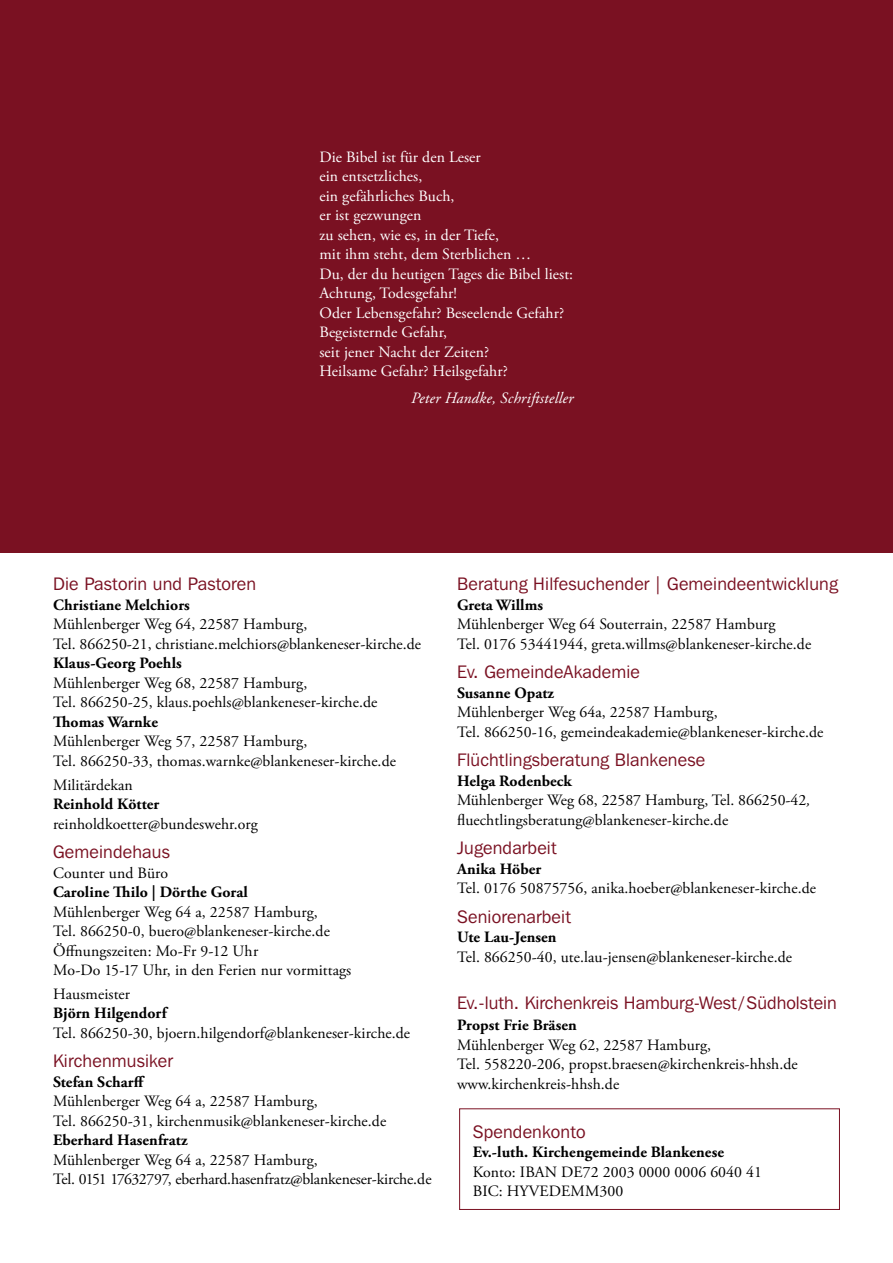
<style>
.page{position:relative;width:893px;height:1263px;background:#fff}
.page>*{position:absolute;margin:0;border:0;box-sizing:border-box;transform-origin:0 0}
.t1{font:18px "Franklin Gothic IT Cby BT";letter-spacing:.01em;color:#7a1122}
.t2{font:15.75px/19.5px "Adobe Garamond Pro";letter-spacing:.005em;color:#000}
.t3{font:15.75px/19.5px "Adobe Garamond Pro";letter-spacing:.005em;color:#fff}
.t4{font:700 15.75px "Adobe Garamond Pro";letter-spacing:.005em;color:#000}
.t5{font:italic 15.75px "Adobe Garamond Pro";letter-spacing:.01em;color:#fff}
.s1{font-weight:700}
.s2{font-style:italic}
</style>
<div class="page">
<div style="left:0;top:0;width:893px;height:553px;background:#7a1122"></div>
<div style="left:459px;top:1108px;width:381px;height:102px;border:1px solid #7a1122"></div>
<p class="t3" style="left:319px;top:147px;width:255px">Die Bibel ist für den Leser<br>ein entsetzliches,<br>ein gefährliches Buch,<br>er ist gezwungen<br>zu sehen, wie es, in der Tiefe,<br>mit ihm steht, dem Sterblichen …<br>Du, der du heutigen Tages die Bibel liest:<br>Achtung, Todesgefahr!<br>Oder Lebensgefahr? Beseelende Gefahr?<br>Begeisternde Gefahr,<br>seit jener Nacht der Zeiten?<br>Heilsame Gefahr? Heilsgefahr?</p>
<p class="t5" style="left:411px;top:388px;width:164px">Peter Handke, Schriftsteller</p>
<p class="t1" style="left:53px;top:573px;width:204px">Die Pastorin und Pastoren</p>
<p class="t4" style="left:53px;top:596px;width:138px">Christiane Melchiors</p>
<p class="t2" style="left:53px;top:615px;width:369px">Mühlenberger Weg 64, 22587 Hamburg,<br>Tel. 866250-21, christiane.melchiors@blankeneser-kirche.de</p>
<p class="t4" style="left:53px;top:654px;width:130px">Klaus-Georg Poehls</p>
<p class="t2" style="left:53px;top:674px;width:326px">Mühlenberger Weg 68, 22587 Hamburg,<br>Tel. 866250-25, klaus.poehls@blankeneser-kirche.de</p>
<p class="t4" style="left:53px;top:713px;width:106px">Thomas Warnke</p>
<p class="t2" style="left:53px;top:732px;width:344px">Mühlenberger Weg 57, 22587 Hamburg,<br>Tel. 866250-33, thomas.warnke@blankeneser-kirche.de</p>
<p class="t2" style="left:53px;top:775px;width:81px">Militärdekan</p>
<p class="t4" style="left:53px;top:795px;width:108px">Reinhold Kötter</p>
<p class="t2" style="left:53px;top:814px;width:206px">reinholdkoetter@bundeswehr.org</p>
<p class="t1" style="left:53px;top:841px;width:118px">Gemeindehaus</p>
<p class="t2" style="left:53px;top:863px;width:116px">Counter und Büro</p>
<p class="t4" style="left:53px;top:883px;width:196px">Caroline Thilo | Dörthe Goral</p>
<p class="t2" style="left:53px;top:902px;width:300px">Mühlenberger Weg 64 a, 22587 Hamburg,<br>Tel. 866250-0, buero@blankeneser-kirche.de Öffnungszeiten: Mo-Fr 9-12 Uhr<br>Mo-Do 15-17 Uhr, in den Ferien nur vormittags</p>
<p class="t2" style="left:53px;top:985px;width:78px">Hausmeister</p>
<p class="t4" style="left:53px;top:1004px;width:115px">Björn Hilgendorf</p>
<p class="t2" style="left:53px;top:1024px;width:359px">Tel. 866250-30, bjoern.hilgendorf@blankeneser-kirche.de</p>
<p class="t1" style="left:53px;top:1050px;width:121px">Kirchenmusiker</p>
<p class="t4" style="left:53px;top:1073px;width:93px">Stefan Scharff</p>
<p class="t2" style="left:53px;top:1092px;width:335px">Mühlenberger Weg 64 a, 22587 Hamburg,<br>Tel. 866250-31, kirchenmusik@blankeneser-kirche.de</p>
<p class="t4" style="left:53px;top:1131px;width:136px">Eberhard Hasenfratz</p>
<p class="t2" style="left:53px;top:1151px;width:380px">Mühlenberger Weg 64 a, 22587 Hamburg,<br>Tel. 0151 17632797, eberhard.hasenfratz@blankeneser-kirche.de</p>
<p class="t1" style="left:457px;top:573px;width:382px">Beratung Hilfesuchender | Gemeindeentwicklung</p>
<p class="t4" style="left:457px;top:596px;width:88px">Greta Willms</p>
<p class="t2" style="left:457px;top:615px;width:356px">Mühlenberger Weg 64 Souterrain, 22587 Hamburg<br>Tel. 0176 53441944, greta.willms@blankeneser-kirche.de</p>
<p class="t1" style="left:457px;top:661px;width:184px">Ev. GemeindeAkademie</p>
<p class="t4" style="left:457px;top:684px;width:99px">Susanne Opatz</p>
<p class="t2" style="left:457px;top:703px;width:368px">Mühlenberger Weg 64a, 22587 Hamburg,<br>Tel. 866250-16, gemeindeakademie@blankeneser-kirche.de</p>
<p class="t1" style="left:457px;top:749px;width:249px">Flüchtlingsberatung Blankenese</p>
<p class="t2" style="left:457px;top:772px;width:355px"><span class="s1">Helga Rodenbeck<br></span>Mühlenberger Weg 68, 22587 Hamburg, Tel. 866250-42<span class="s2">, </span>fluechtlingsberatung@blankeneser-kirche.de</p>
<p class="t1" style="left:457px;top:837px;width:101px">Jugendarbeit</p>
<p class="t4" style="left:457px;top:860px;width:86px">Anika Höber</p>
<p class="t2" style="left:457px;top:879px;width:360px">Tel. 0176 50875756, anika.hoeber@blankeneser-kirche.de</p>
<p class="t1" style="left:457px;top:905px;width:115px">Seniorenarbeit</p>
<p class="t4" style="left:457px;top:928px;width:101px">Ute Lau-Jensen</p>
<p class="t2" style="left:457px;top:948px;width:336px">Tel. 866250-40, ute.lau-jensen@blankeneser-kirche.de</p>
<p class="t1" style="left:457px;top:991px;width:381px">Ev.-luth. Kirchenkreis Hamburg-West/Südholstein</p>
<p class="t4" style="left:457px;top:1016px;width:121px">Propst Frie Bräsen</p>
<p class="t2" style="left:457px;top:1036px;width:342px">Mühlenberger Weg 62, 22587 Hamburg,<br>Tel. 558220-206, propst.braesen@kirchenkreis-hhsh.de www.kirchenkreis-hhsh.de</p>
<p class="t1" style="left:473px;top:1120px;width:114px">Spendenkonto</p>
<p class="t4" style="left:473px;top:1143px;width:253px">Ev.-luth. Kirchengemeinde Blankenese</p>
<p class="t2" style="left:473px;top:1162px;width:291px">Konto: IBAN DE72 2003 0000 0006 6040 41<br>BIC: HYVEDEMM300</p>
</div>
